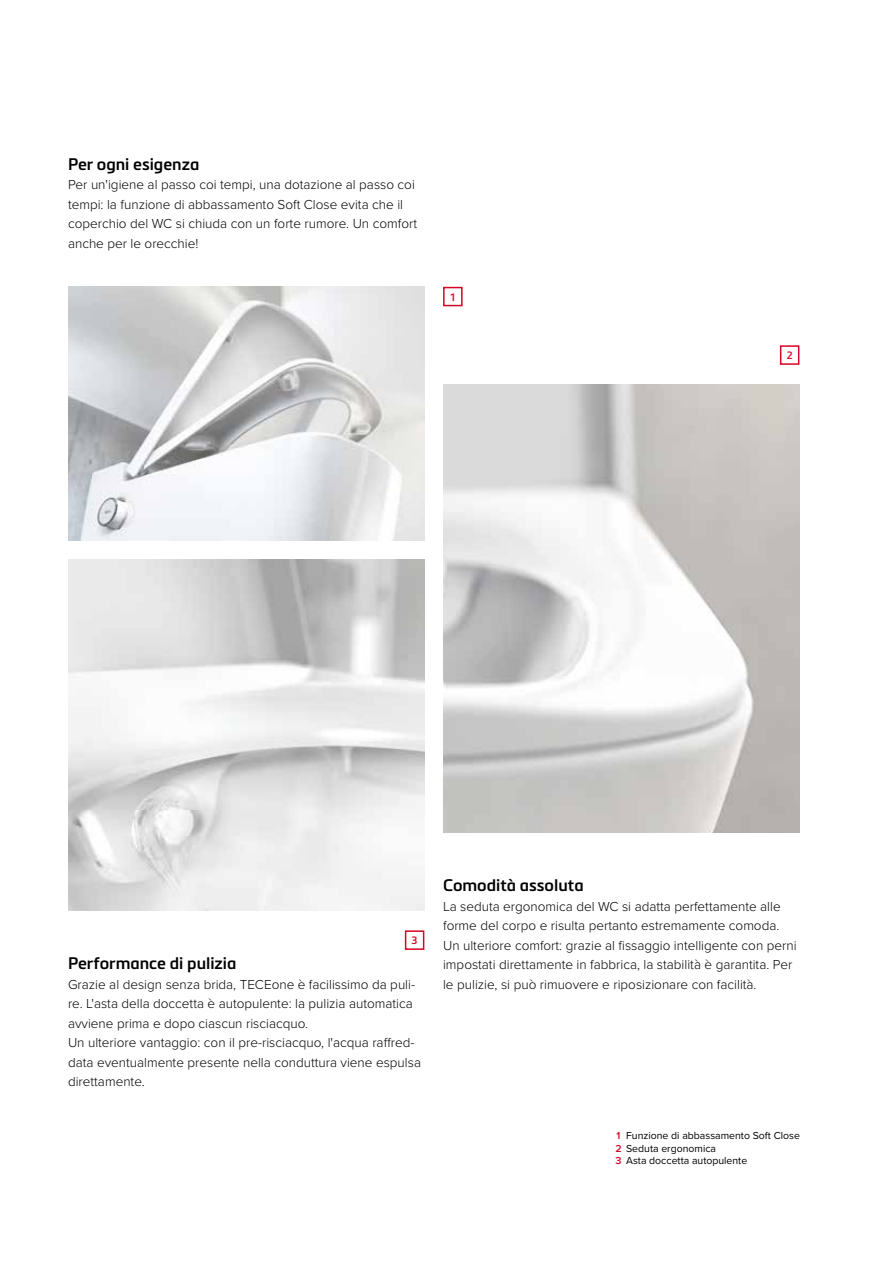
<style>
.page{position:relative;width:893px;height:1263px;background:#fff}
.page>*{position:absolute;margin:0;border:0;box-sizing:border-box;transform-origin:0 0}
.t1{font:600 16.5px "Metronic Pro";color:#000}
.t2{font:300 13.5px/19.5px "Proxima Nova";color:#000}
.t3{font:10.5px/12.9px "Proxima Nova";color:#000}
.t4{font:600 10.5px "Metronic Pro";color:#d60524}
.s1{font-weight:600;color:#d60524}
</style>
<div class="page">
<div style="left:780px;top:345px;width:19px;height:20px;border:2px solid #d60524"></div>
<div style="left:443px;top:287px;width:20px;height:19px;border:2px solid #d60524"></div>
<div style="left:405px;top:930px;width:19px;height:20px;border:2px solid #d60524"></div>
<img style="left:68px;top:287px;width:356px;height:253px">
<img style="left:68px;top:560px;width:356px;height:351px">
<img style="left:443px;top:384px;width:356px;height:449px">
<p class="t1" style="left:68px;top:154px;width:133px">Per ogni esigenza</p>
<p class="t2" style="left:68px;top:174px;width:350px">Per un'igiene al passo coi tempi, una dotazione al passo coi tempi: la funzione di abbassamento Soft Close evita che il coperchio del WC si chiuda con un forte rumore. Un comfort anche per le orecchie!</p>
<p class="t4" style="left:449px;top:290px;width:8px">1</p>
<p class="t4" style="left:786px;top:349px;width:8px">2</p>
<p class="t4" style="left:411px;top:934px;width:8px">3</p>
<p class="t1" style="left:68px;top:953px;width:170px">Performance di pulizia</p>
<p class="t2" style="left:68px;top:974px;width:354px">Grazie al design senza brida, TECEone è facilissimo da puli&shy;re. L'asta della doccetta è autopulente: la pulizia automatica avviene prima e dopo ciascun risciacquo.<br>Un ulteriore vantaggio: con il pre-risciacquo, l'acqua raffred&shy;data eventualmente presente nella conduttura viene espulsa direttamente.</p>
<p class="t1" style="left:443px;top:875px;width:142px">Comodità assoluta</p>
<p class="t2" style="left:443px;top:896px;width:355px">La seduta ergonomica del WC si adatta perfettamente alle forme del corpo e risulta pertanto estremamente comoda.<br>Un ulteriore comfort: grazie al fissaggio intelligente con perni impostati direttamente in fabbrica, la stabilità è garantita. Per le pulizie, si può rimuovere e riposizionare con facilità.</p>
<p class="t3" style="left:615px;top:1128px;width:186px"><span class="s1">1</span> Funzione di abbassamento Soft Close<br><span class="s1">2</span> Seduta ergonomica<br><span class="s1">3</span> Asta doccetta autopulente</p>
</div>
